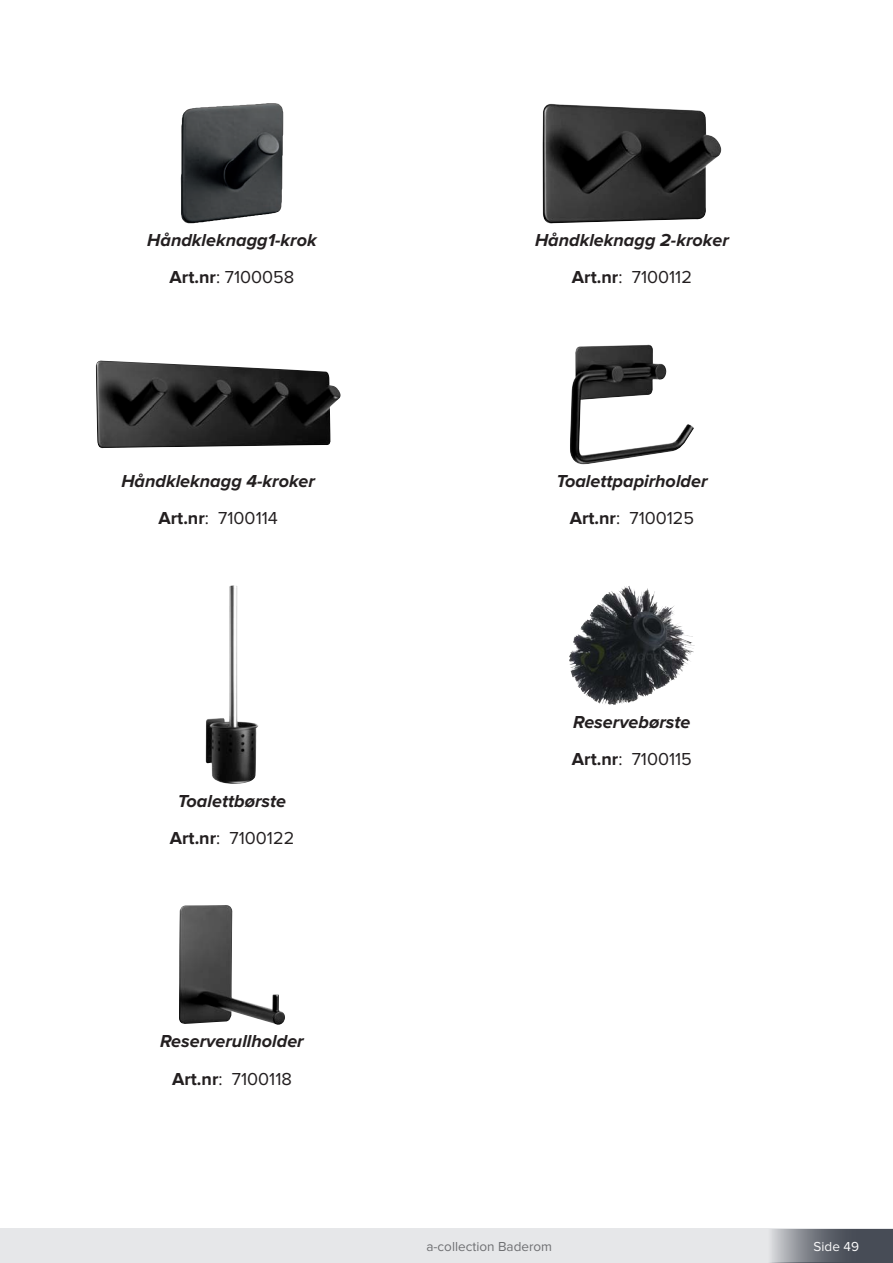
<style>
.page{position:relative;width:893px;height:1263px;background:#fff}
.page>*{position:absolute;margin:0;border:0;box-sizing:border-box;transform-origin:0 0}
.ArticleTableBody{font:italic 700 18px "Proxima Nova";color:#231f20}
.ArticleTableBody-2{font:18px "Proxima Nova";color:#231f20}
.t1{font:13.5px "Proxima Nova";color:#6f7073}
.t2{font:13.5px "Proxima Nova";color:#fff}
.s1{font-weight:700}
</style>
<div class="page">
<hr style="left:0;top:1229px;width:1px;height:34px;background:#e6e7e9">
<div style="left:1px;top:1229px;width:892px;height:34px;background:#e6e7e9"></div>
<svg style="left:771px;top:1229px;width:122px;height:33px;background:#6d7179"></svg>
<hr style="left:768px;top:1262px;width:125px;height:1px;background:#474c56">
<img style="left:180px;top:103px;width:103px;height:120px">
<img style="left:206px;top:585px;width:53px;height:199px">
<img style="left:179px;top:905px;width:106px;height:120px">
<img style="left:96px;top:361px;width:245px;height:88px">
<img style="left:601px;top:586px;width:28px;height:16px">
<img style="left:543px;top:104px;width:179px;height:119px">
<img style="left:570px;top:344px;width:124px;height:120px">
<p class="ArticleTableBody" style="left:147px;top:230px;width:171px">Håndkleknagg1-krok</p>
<p class="ArticleTableBody-2" style="left:170px;top:267px;width:126px"><span class="s1">Art.nr</span>: 7100058</p>
<p class="ArticleTableBody" style="left:121px;top:471px;width:195px">Håndkleknagg 4-kroker</p>
<p class="ArticleTableBody-2" style="left:158px;top:508px;width:121px"><span class="s1">Art.nr</span>: 7100114</p>
<p class="ArticleTableBody" style="left:178px;top:790px;width:110px">Toalettbørste</p>
<p class="ArticleTableBody-2" style="left:170px;top:828px;width:126px"><span class="s1">Art.nr</span>: 7100122</p>
<p class="ArticleTableBody" style="left:160px;top:1031px;width:145px">Reserverullholder</p>
<p class="ArticleTableBody-2" style="left:172px;top:1068px;width:121px"><span class="s1">Art.nr</span>: 7100118</p>
<p class="ArticleTableBody" style="left:535px;top:230px;width:195px">Håndkleknagg 2-kroker</p>
<p class="ArticleTableBody-2" style="left:572px;top:267px;width:121px"><span class="s1">Art.nr</span>: 7100112</p>
<p class="ArticleTableBody" style="left:556px;top:471px;width:153px">Toalettpapirholder</p>
<p class="ArticleTableBody-2" style="left:570px;top:508px;width:126px"><span class="s1">Art.nr</span>: 7100125</p>
<p class="ArticleTableBody" style="left:573px;top:712px;width:119px">Reservebørste</p>
<p class="ArticleTableBody-2" style="left:572px;top:749px;width:122px"><span class="s1">Art.nr</span>: 7100115</p>
<p class="t1" style="left:426px;top:1239px;width:127px">a-collection Baderom</p>
<p class="t2" style="left:814px;top:1239px;width:47px">Side 49</p>
</div>
